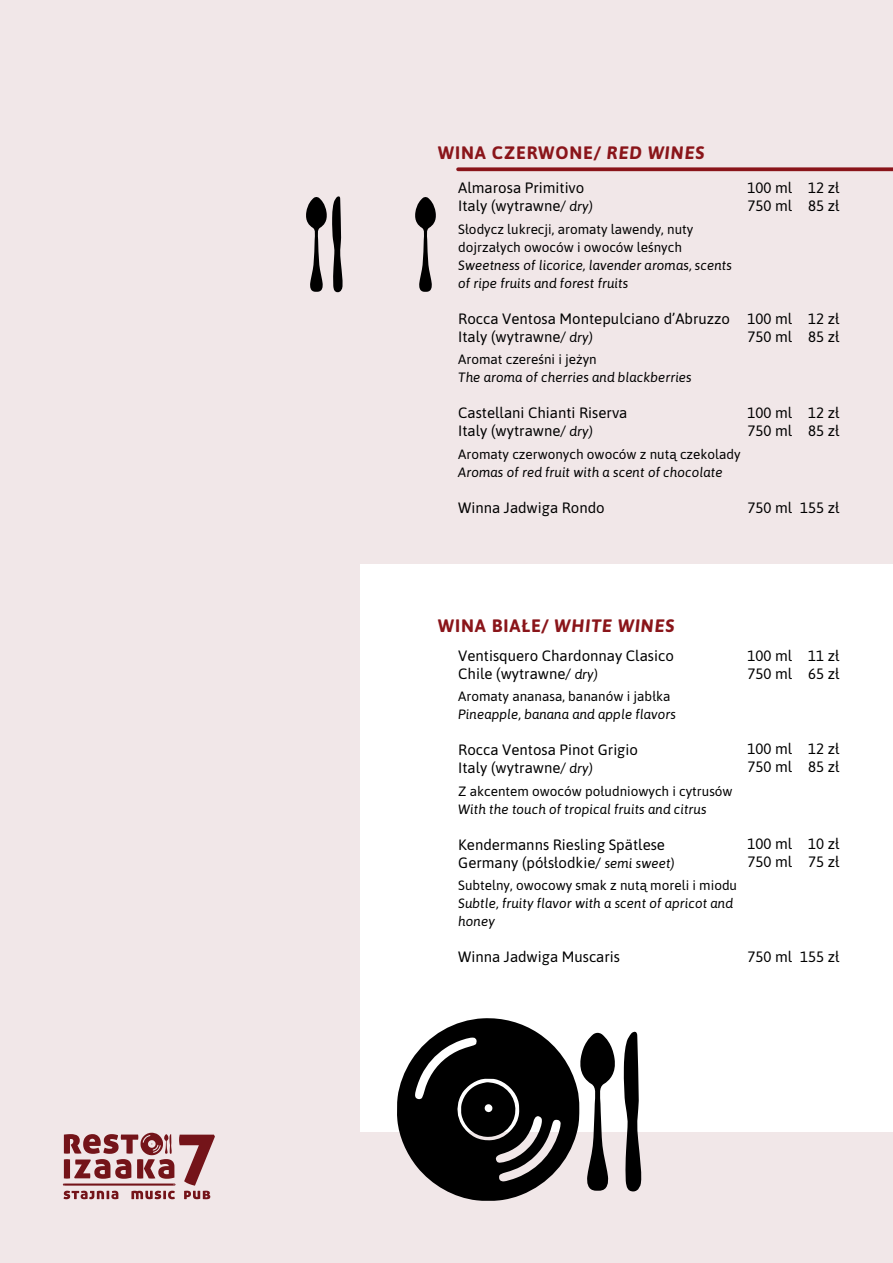
<style>
.page{position:relative;width:893px;height:1263px;background:#f1e7e8}
.page>*{position:absolute;margin:0;border:0;box-sizing:border-box;transform-origin:0 0}
.t1{font:700 18px "Asap";letter-spacing:.05em;color:#8a151a}
.t2{font:15px/18px "Asap";color:#000}
.t3{font:italic 13.5px/18px "Asap";color:#000}
.t4{font:13.5px/18px "Asap";color:#000}
.s1{font-style:italic}
.s2{font-style:italic;font-size:13.5px}
</style>
<div class="page">
<div style="left:360px;top:564px;width:533px;height:568px;background:#fff"></div>
<svg style="left:458px;top:167px;width:435px;height:4px;background:#942a2f"></svg>
<svg style="left:624px;top:1031px;width:18px;height:160px"></svg>
<svg style="left:397px;top:1018px;width:218px;height:183px"></svg>
<svg style="left:306px;top:196px;width:37px;height:96px"></svg>
<svg style="left:415px;top:197px;width:21px;height:95px"></svg>
<p class="t1" style="left:438px;top:140px;width:268px">WINA CZERWONE/ <span class="s1">RED WINES</span></p>
<p class="t2" style="left:458px;top:178px;width:136px">Almarosa Primitivo<br>Italy (wytrawne/ <span class="s2">dry)</span></p>
<p class="t4" style="left:458px;top:219px;width:237px">Słodycz lukrecji, aromaty lawendy, nuty dojrzałych owoców i owoców leśnych</p>
<p class="t3" style="left:458px;top:256px;width:275px">Sweetness of licorice, lavender aromas, scents of ripe fruits and forest fruits</p>
<p class="t2" style="left:458px;top:309px;width:273px">Rocca Ventosa Montepulciano d’Abruzzo<br>Italy (wytrawne/ <span class="s2">dry)</span></p>
<p class="t4" style="left:458px;top:350px;width:140px">Aromat czereśni i jeżyn</p>
<p class="t3" style="left:458px;top:368px;width:235px">The aroma of cherries and blackberries</p>
<p class="t2" style="left:458px;top:403px;width:171px">Castellani Chianti Riserva<br>Italy (wytrawne/ <span class="s2">dry)</span></p>
<p class="t4" style="left:458px;top:444px;width:284px">Aromaty czerwonych owoców z nutą czekolady</p>
<p class="t3" style="left:458px;top:463px;width:266px">Aromas of red fruit with a scent of chocolate</p>
<p class="t2" style="left:458px;top:498px;width:148px">Winna Jadwiga Rondo</p>
<p class="t2" style="left:808px;top:178px;width:33px">12 zł<br>85 zł</p>
<p class="t2" style="left:747px;top:178px;width:46px">100 ml<br>750 ml</p>
<p class="t2" style="left:808px;top:309px;width:33px">12 zł<br>85 zł</p>
<p class="t2" style="left:747px;top:309px;width:46px">100 ml<br>750 ml</p>
<p class="t2" style="left:808px;top:403px;width:33px">12 zł<br>85 zł</p>
<p class="t2" style="left:747px;top:403px;width:46px">100 ml<br>750 ml</p>
<p class="t2" style="left:747px;top:498px;width:94px">750 ml 155 zł</p>
<p class="t1" style="left:438px;top:613px;width:238px">WINA BIAŁE/ <span class="s1">WHITE WINES</span></p>
<p class="t2" style="left:458px;top:646px;width:217px">Ventisquero Chardonnay Clasico<br>Chile (wytrawne/ <span class="s2">dry)</span></p>
<p class="t4" style="left:458px;top:687px;width:214px">Aromaty ananasa, bananów i jabłka</p>
<p class="t3" style="left:458px;top:705px;width:219px">Pineapple, banana and apple flavors</p>
<p class="t2" style="left:458px;top:740px;width:181px">Rocca Ventosa Pinot Grigio<br>Italy (wytrawne/ <span class="s2">dry)</span></p>
<p class="t4" style="left:458px;top:781px;width:276px">Z akcentem owoców południowych i cytrusów</p>
<p class="t3" style="left:458px;top:800px;width:250px">With the touch of tropical fruits and citrus</p>
<p class="t2" style="left:458px;top:835px;width:218px">Kendermanns Riesling Spätlese<br>Germany (półsłodkie/ <span class="s2">semi sweet)</span></p>
<p class="t4" style="left:458px;top:876px;width:280px">Subtelny, owocowy smak z nutą moreli i miodu</p>
<p class="t3" style="left:458px;top:894px;width:276px">Subtle, fruity flavor with a scent of apricot and honey</p>
<p class="t2" style="left:458px;top:947px;width:163px">Winna Jadwiga Muscaris</p>
<p class="t2" style="left:747px;top:646px;width:46px">100 ml<br>750 ml</p>
<p class="t2" style="left:808px;top:646px;width:33px">11 zł<br>65 zł</p>
<p class="t2" style="left:747px;top:739px;width:46px">100 ml<br>750 ml</p>
<p class="t2" style="left:808px;top:739px;width:33px">12 zł<br>85 zł</p>
<p class="t2" style="left:747px;top:834px;width:46px">100 ml<br>750 ml</p>
<p class="t2" style="left:808px;top:834px;width:33px">10 zł<br>75 zł</p>
<p class="t2" style="left:747px;top:946px;width:94px">750 ml 155 zł</p>
</div>
